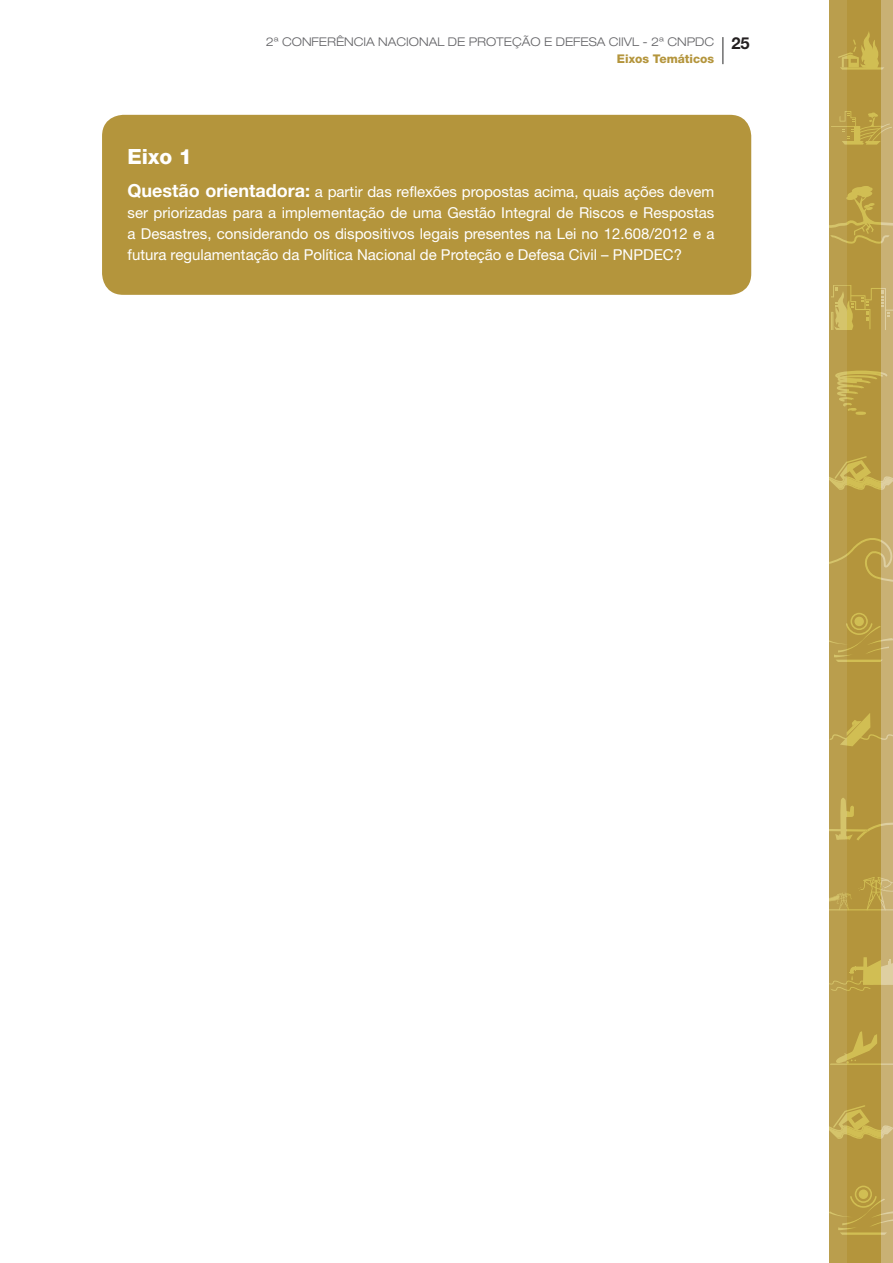
<style>
.page{position:relative;width:893px;height:1263px;background:#fff}
.page>*{position:absolute;margin:0;border:0;box-sizing:border-box;transform-origin:0 0}
.Voce_sabia_TITULO{font:800 21px "Helvetica Neue LT Std";color:#fff}
.t1{font:700 16.5px "Helvetica Neue LT Std";color:#231f20}
.CORPO_DE_TEXTO_BASE{font:15px/21px "Helvetica Neue LT Std";color:#fff;text-align:justify}
.t2{font:300 expanded 12px "Helvetica Neue LT Std";color:#636366}
.t3{font:800 12px "Helvetica Neue LT Std";color:#b4953c}
.s1{font-weight:700;font-size:18px}
</style>
<div class="page">
<div style="left:847px;top:0;width:34px;height:1263px;background:#b4953c"></div>
<div style="left:829px;top:0;width:18px;height:1263px;background:#ba9e4d"></div>
<div style="left:881px;top:0;width:12px;height:1263px;background:#c9b174"></div>
<svg style="left:838px;top:32px;width:46px;height:38px"></svg>
<svg style="left:831px;top:111px;width:61px;height:34px"></svg>
<svg style="left:835px;top:371px;width:52px;height:44px"></svg>
<svg style="left:829px;top:456px;width:64px;height:34px"></svg>
<svg style="left:829px;top:1105px;width:64px;height:34px"></svg>
<svg style="left:829px;top:538px;width:64px;height:44px"></svg>
<svg style="left:829px;top:186px;width:64px;height:58px"></svg>
<svg style="left:829px;top:613px;width:64px;height:49px"></svg>
<svg style="left:829px;top:1185px;width:64px;height:50px"></svg>
<svg style="left:829px;top:877px;width:64px;height:33px"></svg>
<svg style="left:829px;top:798px;width:64px;height:42px"></svg>
<svg style="left:829px;top:957px;width:64px;height:34px"></svg>
<svg style="left:829px;top:713px;width:64px;height:33px"></svg>
<svg style="left:830px;top:1031px;width:63px;height:34px"></svg>
<svg style="left:831px;top:285px;width:62px;height:44px"></svg>
<svg style="left:722px;top:37px;width:1px;height:27px"></svg>
<div style="left:102px;top:115px;width:649px;height:180px;background:#b4953c;border-radius:21px"></div>
<p class="t2" style="left:266px;top:34px;width:450px">2ª CONFERÊNCIA NACIONAL DE PROTEÇÃO E DEFESA CIIVL - 2ª CNPDC</p>
<p class="t3" style="left:617px;top:52px;width:99px">Eixos Temáticos</p>
<p class="t1" style="left:731px;top:33px;width:20px">25</p>
<p class="Voce_sabia_TITULO" style="left:128px;top:144px;width:66px">Eixo 1</p>
<p class="CORPO_DE_TEXTO_BASE" style="left:128px;top:181px;width:588px"><span class="s1">Questão orientadora:</span> a partir das reflexões propostas acima, quais ações devem ser priorizadas para a implementação de uma Gestão Integral de Riscos e Respostas a Desastres, considerando os dispositivos legais presentes na Lei no 12.608/2012 e a futura regulamentação da Política Nacional de Proteção e Defesa Civil – PNPDEC?</p>
</div>
